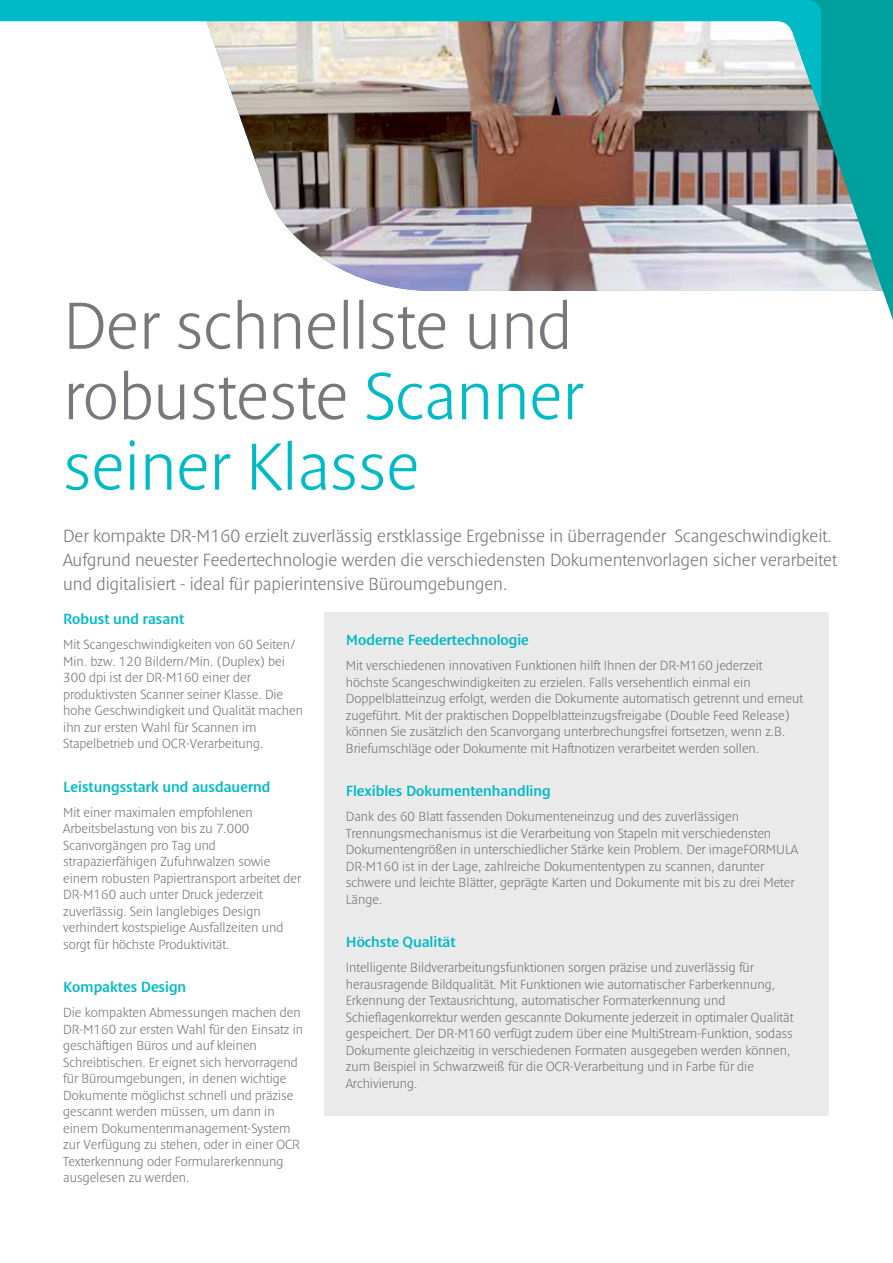
<style>
.page{position:relative;width:893px;height:1263px;background:#fff}
.page>*{position:absolute;margin:0;border:0;box-sizing:border-box;transform-origin:0 0}
.t1{font:300 67.5px/70.5px "Denda New";color:#77787b}
.t2{font:300 18px/24px "Denda New";color:#77787b}
.t3{font:600 15px "Denda New";color:#00bac6}
.t4{font:300 13.5px/16.5px "Denda New";color:#77787b}
.s1{color:#00bac6}
</style>
<div class="page">
<img style="left:236px;top:106px;width:541px;height:185px">
<svg style="left:777px;top:0;width:116px;height:320px;background:#61abab"></svg>
<svg style="left:0;top:0;width:821px;height:106px"></svg>
<div style="left:325px;top:612px;width:504px;height:504px;background:#eaeaeb"></div>
<h1 class="t1" style="left:63px;top:291px;width:521px">Der schnellste und robusteste <span class="s1">Scanner seiner Klasse</span></h1>
<p class="t2" style="left:63px;top:524px;width:775px">Der kompakte DR-M160 erzielt zuverlässig erstklassige Ergebnisse in überragender Scangeschwindigkeit.<br>Aufgrund neuester Feedertechnologie werden die verschiedensten Dokumentenvorlagen sicher verarbeitet und digitalisiert - ideal für papierintensive Büroumgebungen.</p>
<p class="t3" style="left:63px;top:611px;width:122px">Robust und rasant</p>
<p class="t4" style="left:63px;top:636px;width:241px">Mit Scangeschwindigkeiten von 60 Seiten/ Min. bzw. 120 Bildern/Min. (Duplex) bei 300 dpi ist der DR-M160 einer der produktivsten Scanner seiner Klasse. Die hohe Geschwindigkeit und Qualität machen ihn zur ersten Wahl für Scannen im Stapelbetrieb und OCR-Verarbeitung.</p>
<p class="t3" style="left:63px;top:778px;width:209px">Leistungsstark und ausdauernd</p>
<p class="t4" style="left:63px;top:804px;width:239px">Mit einer maximalen empfohlenen Arbeitsbelastung von bis zu 7.000<br>Scanvorgängen pro Tag und strapazierfähigen Zufuhrwalzen sowie einem robusten Papiertransport arbeitet der DR-M160 auch unter Druck jederzeit zuverlässig. Sein langlebiges Design verhindert kostspielige Ausfallzeiten und sorgt für höchste Produktivität.</p>
<p class="t3" style="left:63px;top:979px;width:125px">Kompaktes Design</p>
<p class="t4" style="left:63px;top:1004px;width:241px">Die kompakten Abmessungen machen den DR-M160 zur ersten Wahl für den Einsatz in geschäftigen Büros und auf kleinen Schreibtischen. Er eignet sich hervorragend für Büroumgebungen, in denen wichtige Dokumente möglichst schnell und präzise gescannt werden müssen, um dann in einem Dokumentenmanagement-System zur Verfügung zu stehen, oder in einer OCR Texterkennung oder Formularerkennung ausgelesen zu werden.</p>
<p class="t3" style="left:346px;top:632px;width:185px">Moderne Feedertechnologie</p>
<p class="t4" style="left:346px;top:658px;width:459px">Mit verschiedenen innovativen Funktionen hilft Ihnen der DR-M160 jederzeit höchste Scangeschwindigkeiten zu erzielen. Falls versehentlich einmal ein Doppelblatteinzug erfolgt, werden die Dokumente automatisch getrennt und erneut zugeführt. Mit der praktischen Doppelblatteinzugsfreigabe (Double Feed Release) können Sie zusätzlich den Scanvorgang unterbrechungsfrei fortsetzen, wenn z.B.<br>Briefumschläge oder Dokumente mit Haftnotizen verarbeitet werden sollen.</p>
<p class="t3" style="left:346px;top:783px;width:206px">Flexibles Dokumentenhandling</p>
<p class="t4" style="left:346px;top:809px;width:454px">Dank des 60 Blatt fassenden Dokumenteneinzug und des zuverlässigen Trennungsmechanismus ist die Verarbeitung von Stapeln mit verschiedensten Dokumentengrößen in unterschiedlicher Stärke kein Problem. Der imageFORMULA DR-M160 ist in der Lage, zahlreiche Dokumententypen zu scannen, darunter schwere und leichte Blätter, geprägte Karten und Dokumente mit bis zu drei Meter Länge.</p>
<p class="t3" style="left:346px;top:934px;width:111px">Höchste Qualität</p>
<p class="t4" style="left:346px;top:960px;width:449px">Intelligente Bildverarbeitungsfunktionen sorgen präzise und zuverlässig für herausragende Bildqualität. Mit Funktionen wie automatischer Farberkennung, Erkennung der Textausrichtung, automatischer Formaterkennung und Schieflagenkorrektur werden gescannte Dokumente jederzeit in optimaler Qualität gespeichert. Der DR-M160 verfügt zudem über eine MultiStream-Funktion, sodass Dokumente gleichzeitig in verschiedenen Formaten ausgegeben werden können, zum Beispiel in Schwarzweiß für die OCR-Verarbeitung und in Farbe für die Archivierung.</p>
</div>
